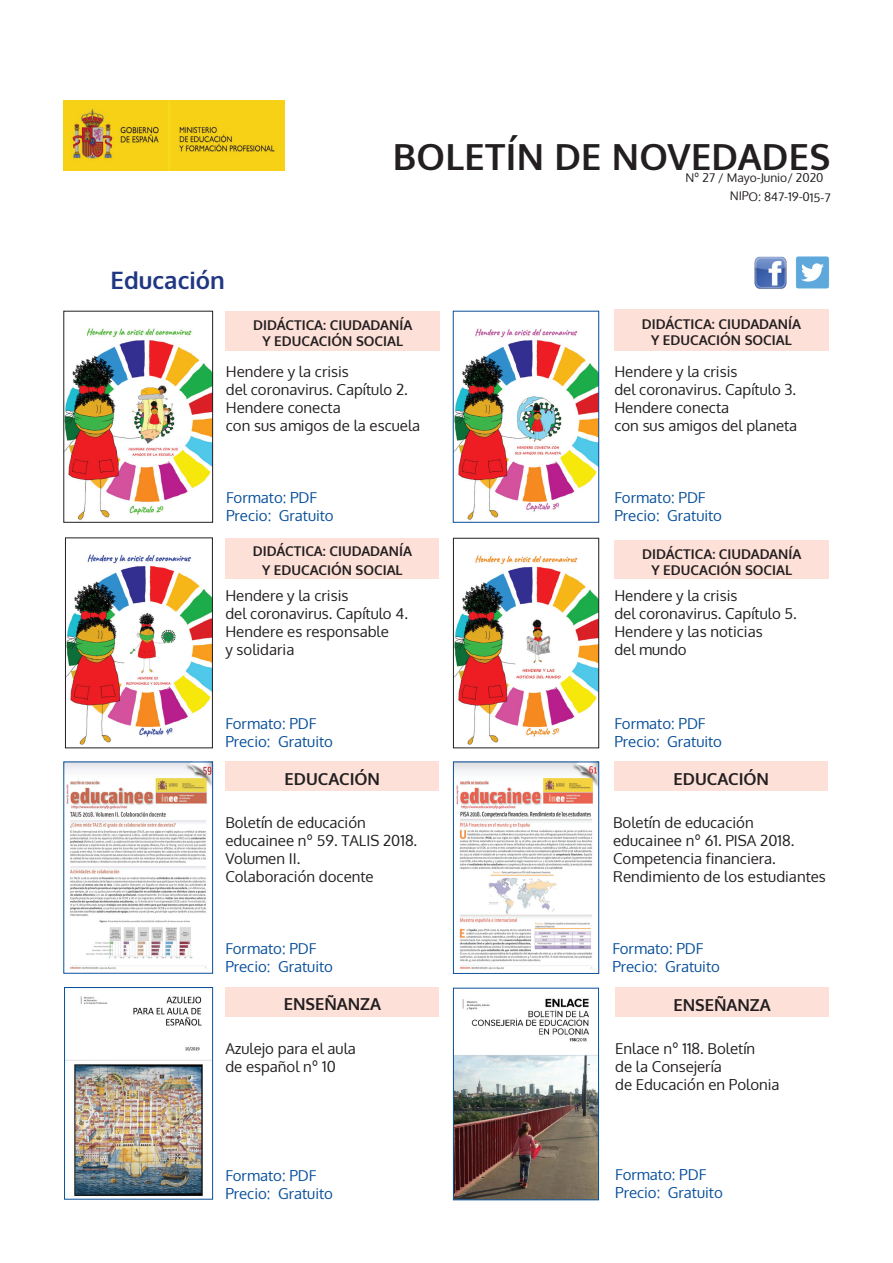
<style>
.page{position:relative;width:893px;height:1263px;background:#fff}
.page>*{position:absolute;margin:0;border:0;box-sizing:border-box;transform-origin:0 0}
.t1{font:700 36px "Oxygen";letter-spacing:.01em;color:#231f20}
.t2{font:700 24px "Oxygen";color:#203781}
.t3{font:700 16.5px "Oxygen";color:#231f20}
.t4{font:15px/18px "Oxygen";color:#231f20}
.t5{font:15px/18px "Oxygen";color:#09509b}
.t6{font:700 13.5px/16.2px "Oxygen";color:#231f20;text-align:center}
.t7{font:12px "Oxygen";color:#231f20}
</style>
<div class="page">
<img style="left:795px;top:256px;width:34px;height:33px">
<img style="left:754px;top:256px;width:33px;height:33px">
<div style="left:614px;top:309px;width:214px;height:42px;background:#fde0d8"></div>
<img style="left:64px;top:101px;width:221px;height:69px">
<img style="left:66px;top:328px;width:145px;height:192px">
<div style="left:225px;top:538px;width:214px;height:41px;background:#fde0d8"></div>
<img style="left:67px;top:554px;width:144px;height:191px">
<div style="left:65px;top:538px;width:148px;height:210px;border:1px solid #231f20"></div>
<div style="left:225px;top:311px;width:215px;height:40px;background:#fde0d8"></div>
<div style="left:614px;top:541px;width:215px;height:38px;background:#fde0d8"></div>
<div style="left:225px;top:762px;width:214px;height:29px;background:#fde0d8"></div>
<img style="left:455px;top:328px;width:142px;height:192px">
<div style="left:453px;top:311px;width:146px;height:211px;border:1px solid #09509b"></div>
<img style="left:455px;top:555px;width:142px;height:190px">
<div style="left:453px;top:538px;width:146px;height:210px;border:1px solid #231f20"></div>
<img style="left:66px;top:764px;width:145px;height:205px">
<div style="left:614px;top:762px;width:214px;height:29px;background:#fde0d8"></div>
<img style="left:455px;top:764px;width:142px;height:205px">
<div style="left:453px;top:762px;width:146px;height:212px;border:1px solid #09509b"></div>
<div style="left:225px;top:987px;width:214px;height:29px;background:#fde0d8"></div>
<img style="left:66px;top:996px;width:145px;height:200px">
<div style="left:64px;top:987px;width:149px;height:212px;border:1px solid #09509b"></div>
<div style="left:615px;top:988px;width:214px;height:29px;background:#fde0d8"></div>
<img style="left:455px;top:998px;width:142px;height:200px">
<div style="left:453px;top:988px;width:146px;height:212px;border:1px solid #09509b"></div>
<h1 class="t1" style="left:393px;top:134px;width:439px">BOLETÍN DE NOVEDADES</h1>
<p class="t7" style="left:685px;top:170px;width:140px">Nº 27 / Mayo-Junio/ 2020</p>
<h2 class="t2" style="left:111px;top:265px;width:116px">EDUCACIÓN</h2>
<p class="t6" style="left:253px;top:317px;width:159px">DIDÁCTICA: CIUDADANÍA<br>Y EDUCACIÓN SOCIAL</p>
<p class="t4" style="left:226px;top:362px;width:196px">Hendere y la crisis<br>del coronavirus. Capítulo 2.<br>Hendere conecta<br>con sus amigos de la escuela</p>
<p class="t7" style="left:730px;top:188px;width:102px;rotate:1deg">NIPO: 847-19-015-7</p>
<p class="t6" style="left:642px;top:316px;width:159px">DIDÁCTICA: CIUDADANÍA<br>Y EDUCACIÓN SOCIAL</p>
<p class="t4" style="left:614px;top:362px;width:184px">Hendere y la crisis<br>del coronavirus. Capítulo 3.<br>Hendere conecta<br>con sus amigos del planeta</p>
<p class="t5" style="left:226px;top:488px;width:109px">Formato: PDF<br>Precio: Gratuito</p>
<p class="t5" style="left:614px;top:488px;width:109px">Formato: PDF<br>Precio: Gratuito</p>
<p class="t6" style="left:253px;top:541px;width:159px;line-height:19.8px">DIDÁCTICA: CIUDADANÍA<br>Y EDUCACIÓN SOCIAL</p>
<p class="t4" style="left:225px;top:587px;width:184px">Hendere y la crisis<br>del coronavirus. Capítulo 4.<br>Hendere es responsable<br>y solidaria</p>
<p class="t6" style="left:642px;top:546px;width:159px">DIDÁCTICA: CIUDADANÍA<br>Y EDUCACIÓN SOCIAL</p>
<p class="t4" style="left:614px;top:587px;width:184px">Hendere y la crisis<br>del coronavirus. Capítulo 5.<br>Hendere y las noticias<br>del mundo</p>
<p class="t5" style="left:225px;top:714px;width:109px">Formato: PDF<br>Precio: Gratuito</p>
<p class="t5" style="left:614px;top:714px;width:109px">Formato: PDF<br>Precio: Gratuito</p>
<p class="t3" style="left:285px;top:769px;width:97px">EDUCACIÓN</p>
<p class="t4" style="left:225px;top:814px;width:193px">Boletín de educación educainee nº 59. TALIS 2018.<br>Volumen II.<br>Colaboración docente</p>
<p class="t3" style="left:674px;top:769px;width:97px">EDUCACIÓN</p>
<p class="t4" style="left:613px;top:814px;width:214px">Boletín de educación educainee nº 61. PISA 2018.<br>Competencia financiera.<br>Rendimiento de los estudiantes</p>
<p class="t5" style="left:225px;top:940px;width:109px">Formato: PDF<br>Precio: Gratuito</p>
<p class="t5" style="left:612px;top:939px;width:109px">Formato: PDF<br>Precio: Gratuito</p>
<p class="t3" style="left:284px;top:994px;width:99px">ENSEÑANZA</p>
<p class="t4" style="left:225px;top:1039px;width:132px">Azulejo para el aula de español nº 10</p>
<p class="t4" style="left:615px;top:1039px;width:166px">Enlace nº 118. Boletín<br>de la Consejería<br>de Educación en Polonia</p>
<p class="t3" style="left:673px;top:995px;width:99px">ENSEÑANZA</p>
<p class="t5" style="left:225px;top:1166px;width:109px">Formato: PDF<br>Precio: Gratuito</p>
<p class="t5" style="left:615px;top:1165px;width:109px">Formato: PDF<br>Precio: Gratuito</p>
</div>
